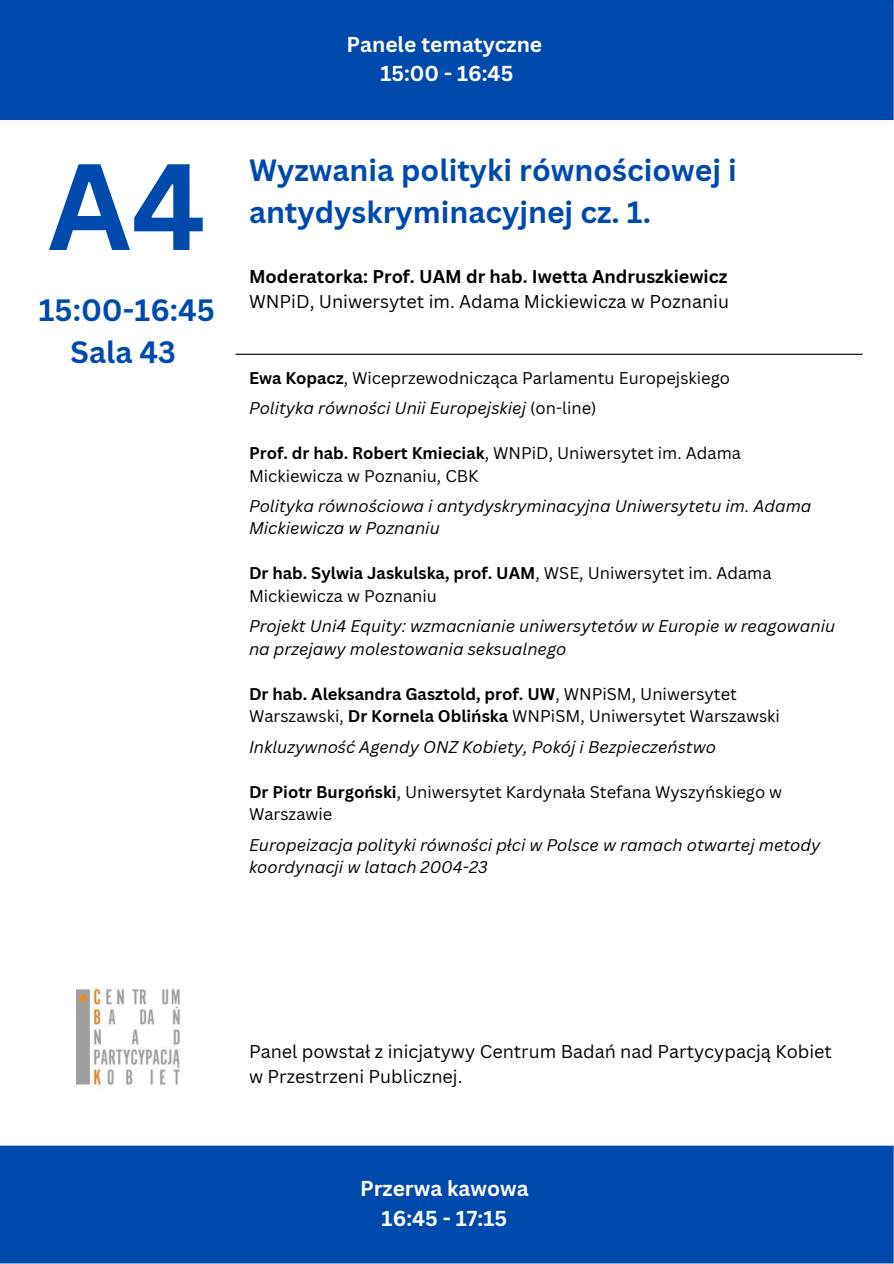
<style>
.page{position:relative;width:894px;height:1264px;background:#fff}
.page>*{position:absolute;margin:0;border:0;box-sizing:border-box;transform-origin:0 0}
.t1{font:700 120px "Canva Sans";color:#004aad}
.t2{font:700 30px/41.7px "Canva Sans";color:#004aad}
.t3{font:700 21px "Canva Sans";color:#fff}
.t4{font:18px/24.8px "Canva Sans";color:#000}
.t5{font:700 18px "Canva Sans";color:#000}
.t6{font:16.5px/22.5px "Canva Sans";color:#000}
.t7{font:italic 16.5px/22.5px "Canva Sans";color:#000}
.s1{font-weight:700}
.s2{font-style:normal}
</style>
<div class="page">
<div style="left:1px;top:1px;width:891px;height:118px;background:#004aad"></div>
<hr style="left:0;top:2px;width:2px;height:116px;background:#004aad">
<hr style="left:891px;top:2px;width:2px;height:116px;background:#004aad">
<hr style="left:0;top:0;width:893px;height:2px;background:#004aad">
<hr style="left:0;top:118px;width:893px;height:2px;background:#004aad">
<hr style="left:235px;top:354px;width:627px;height:1px;background:#000">
<div style="left:1px;top:1146px;width:891px;height:116px;background:#004aad"></div>
<hr style="left:0;top:1147px;width:2px;height:114px;background:#004aad">
<hr style="left:891px;top:1147px;width:2px;height:114px;background:#004aad">
<hr style="left:0;top:1145px;width:893px;height:2px;background:#004aad">
<hr style="left:0;top:1261px;width:893px;height:2px;background:#004aad">
<img style="left:76px;top:987px;width:105px;height:102px">
<p class="t1" style="left:48px;top:122px;width:160px">A4</p>
<p class="t2" style="left:39px;top:288px;width:177px;text-align:center">15:00-16:45<br>Sala 43</p>
<p class="t3" style="left:346px;top:29px;width:197px">Panele tematyczne</p>
<p class="t3" style="left:380px;top:59px;width:134px">15:00 - 16:45</p>
<h1 class="t2" style="left:249px;top:148px;width:489px">Wyzwania polityki równościowej i antydyskryminacyjnej cz. 1.</h1>
<p class="t5" style="left:249px;top:264px;width:480px">Moderatorka: Prof. UAM dr hab. Iwetta Andruszkiewicz</p>
<p class="t4" style="left:249px;top:289px;width:481px">WNPiD, Uniwersytet im. Adama Mickiewicza w Poznaniu</p>
<p class="t6" style="left:249px;top:366px;width:482px"><span class="s1">Ewa Kopacz</span>, Wiceprzewodnicząca Parlamentu Europejskiego</p>
<p class="t7" style="left:249px;top:396px;width:349px">Polityka równości Unii Europejskiej <span class="s2">(on-line)</span></p>
<p class="t6" style="left:249px;top:441px;width:493px"><span class="s1">Prof. dr hab. Robert Kmieciak</span>, WNPiD, Uniwersytet im. Adama<br>Mickiewicza w Poznaniu, CBK</p>
<p class="t7" style="left:249px;top:494px;width:564px">Polityka równościowa i antydyskryminacyjna Uniwersytetu im. Adama<br>Mickiewicza w Poznaniu</p>
<p class="t6" style="left:249px;top:561px;width:524px"><span class="s1">Dr hab. Sylwia Jaskulska, prof. UAM</span>, WSE, Uniwersytet im. Adama<br>Mickiewicza w Poznaniu</p>
<p class="t7" style="left:249px;top:614px;width:587px">Projekt Uni4 Equity: wzmacnianie uniwersytetów w Europie w reagowaniu na przejawy molestowania seksualnego</p>
<p class="t6" style="left:249px;top:682px;width:532px"><span class="s1">Dr hab. Aleksandra Gasztold, prof. UW</span>, WNPiSM, Uniwersytet<br>Warszawski, <span class="s1">Dr Kornela Oblińska</span> WNPiSM, Uniwersytet Warszawski</p>
<p class="t7" style="left:249px;top:735px;width:468px">Inkluzywność Agendy ONZ Kobiety, Pokój i Bezpieczeństwo</p>
<p class="t6" style="left:249px;top:780px;width:534px"><span class="s1">Dr Piotr Burgoński</span>, Uniwersytet Kardynała Stefana Wyszyńskiego w<br>Warszawie</p>
<p class="t7" style="left:249px;top:833px;width:573px">Europeizacja polityki równości płci w Polsce w ramach otwartej metody koordynacji w latach 2004-23</p>
<p class="t4" style="left:249px;top:1038px;width:584px">Panel powstał z inicjatywy Centrum Badań nad Partycypacją Kobiet w Przestrzeni Publicznej.</p>
<p class="t3" style="left:360px;top:1173px;width:170px">Przerwa kawowa</p>
<p class="t3" style="left:381px;top:1203px;width:127px">16:45 - 17:15</p>
</div>
